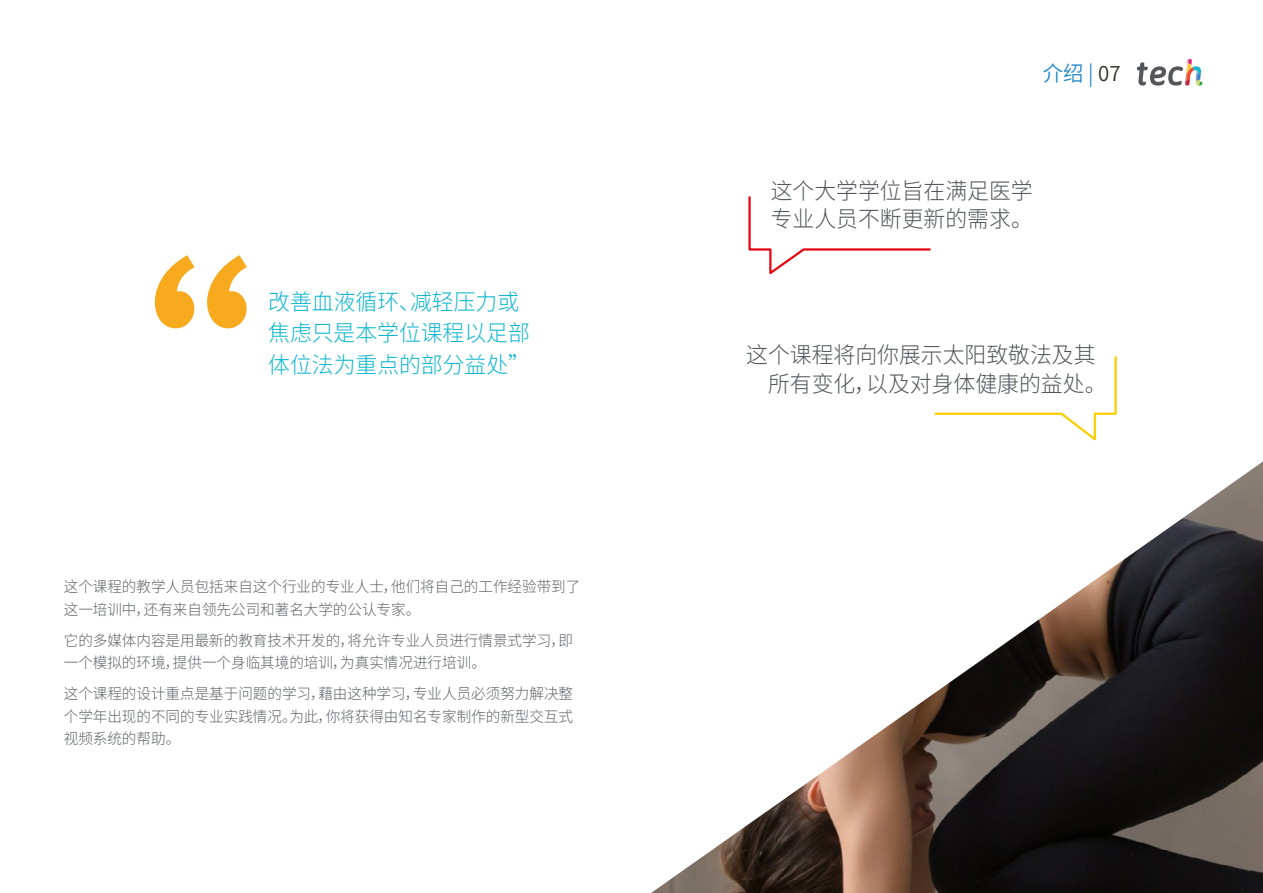
<style>
.page{position:relative;width:1263px;height:893px;background:#fff}
.page>*{position:absolute;margin:0;border:0;box-sizing:border-box;transform-origin:0 0}
.t1{font:300 22.5px/28.5px "Source Han Sans CN";color:#52555b}
.t2{font:300 22.5px/31.5px "Source Han Sans CN";color:#0fb6cf}
.t3{font:21px "Source Han Sans CN";color:#2488c9}
.t4{font:300 15px/22.5px "Source Han Sans CN";color:#61646a}
.s1{color:#312e20}
</style>
<div class="page">
<svg style="left:155px;top:255px;width:92px;height:73px"></svg>
<svg style="left:1137px;top:59px;width:65px;height:27px"></svg>
<svg style="left:934px;top:356px;width:183px;height:85px"></svg>
<svg style="left:748px;top:196px;width:183px;height:79px"></svg>
<img style="left:651px;top:461px;width:612px;height:432px">
<h1 class="t2" style="left:268px;top:286px;width:263px">改善血液循环、减轻压力或焦虑只是本学位课程以足部体位法为重点的部分益处”</h1>
<p class="t4" style="left:64px;top:576px;width:518px">这个课程的教学人员包括来自这个行业的专业人士，他们将自己的工作经验带到了这一培训中，还有来自领先公司和著名大学的公认专家。</p>
<p class="t4" style="left:64px;top:629px;width:511px">它的多媒体内容是用最新的教育技术开发的，将允许专业人员进行情景式学习，即一个模拟的环境，提供一个身临其境的培训，为真实情况进行培训。</p>
<p class="t4" style="left:64px;top:683px;width:511px;text-align:justify">这个课程的设计重点是基于问题的学习，藉由这种学习，专业人员必须努力解决整个学年出现的不同的专业实践情况。为此，你将获得由知名专家制作的新型交互式视频系统的帮助。</p>
<h2 class="t3" style="left:1043px;top:61px;width:79px">介绍 | <span class="s1">07</span></h2>
<h1 class="t1" style="left:771px;top:177px;width:264px">这个大学学位旨在满足医学专业人员不断更新的需求。</h1>
<h1 class="t1" style="left:768px;top:341px;width:340px;text-indent:-22px">这个课程将向你展示太阳致敬法及其所有变化，以及对身体健康的益处。</h1>
</div>
